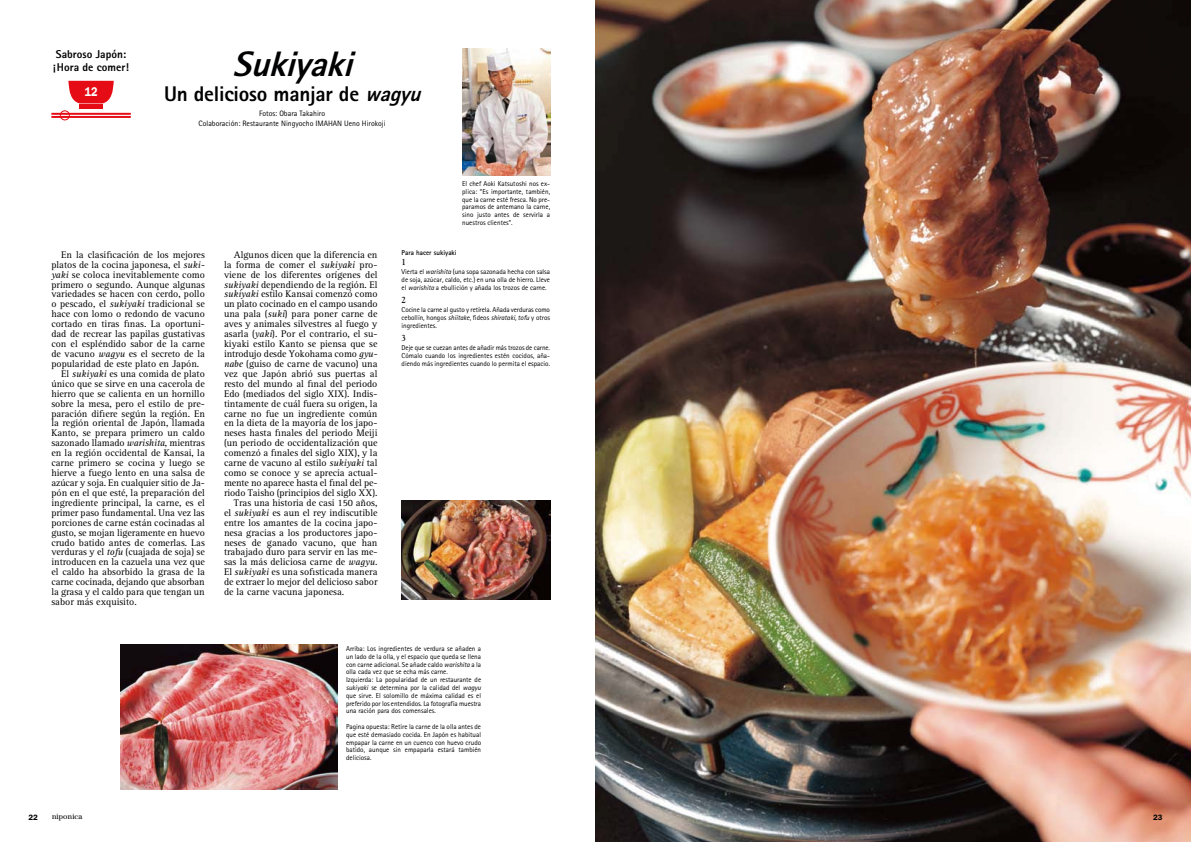
<style>
.page{position:relative;width:1191px;height:842px;background:#fff}
.page>*{position:absolute;margin:0;border:0;box-sizing:border-box;transform-origin:0 0}
.t1{font:italic 800 35.4px "Rotis Sans Serif";color:#000102}
.t2{font:800 21.3px "Rotis Sans Serif";letter-spacing:-.01em;color:#000102}
.t3{font:600 12.8px "Franklin Gothic";color:#fff;scale:.83 1}
.t4{font:800 11.3px/12.8px "Rotis Sans Serif";color:#000102}
.t5{font:9.9px "Rotis Serif";color:#000102}
.t6{font:700 9.2px "Goudy";color:#000102;scale:.9 1}
.t7{font:7.8px/9.9px "Rotis Sans Serif";color:#000102;text-align:center}
.t8{font:7.8px "Century";letter-spacing:.015em;color:#000102}
.t9{font:600 7.8px "Franklin Gothic";color:#000102}
.t10{font:7.1px/7.8px "Rotis Sans Serif";color:#000102;text-align:justify}
.t11{font:700 7.1px "Rotis Sans Serif";color:#000102}
.s1{font-style:italic}
.s2{font-family:"Rotis Serif";font-style:italic}
</style>
<div class="page">
<img style="left:462px;top:48px;width:88px;height:128px">
<img style="left:120px;top:645px;width:217px;height:144px">
<img style="left:401px;top:500px;width:149px;height:100px">
<img style="left:595px;top:0;width:596px;height:842px">
<svg style="left:68px;top:81px;width:46px;height:22px"></svg>
<div style="left:79px;top:104px;width:24px;height:5px;background:#e60c16"></div>
<hr style="left:51px;top:113px;width:80px;height:2px;background:#e60c16">
<hr style="left:51px;top:116px;width:80px;height:2px;background:#e60c16">
<div style="left:60px;top:111px;width:10px;height:9px;border:1px solid #e60c16;border-radius:50%"></div>
<p class="t4" style="left:53px;top:49px;width:77px">Sabroso Japón: ¡Hora de comer!</p>
<p class="t3" style="left:85px;top:87px;width:17px">12</p>
<h1 class="t1" style="left:232px;top:51px;width:130px">Sukiyaki</h1>
<h2 class="t2" style="left:164px;top:86px;width:263px">Un delicioso manjar de <span class="s1">wagyu</span></h2>
<p class="t7" style="left:198px;top:109px;width:189px">Fotos: Obara Takahiro<br>Colaboración: Restaurante Ningyocho IMAHAN Ueno Hirokoji</p>
<p class="t10" style="left:462px;top:180px;width:89px">El chef Aoki Katsutoshi nos ex&shy;plica: “Es importante, también, que la carne esté fresca. No pre&shy;paramos de antemano la carne, sino justo antes de servirla a nuestros clientes”.</p>
<p class="t5" style="left:61px;top:251px;width:145px">En la clasificación de los mejores</p>
<p class="t5" style="left:51px;top:261px;width:155px">platos de la cocina japonesa, el <span class="s1">suki-</span></p>
<p class="t5" style="left:51px;top:271px;width:155px"><span class="s1">yaki</span> se coloca inevitablemente como</p>
<p class="t5" style="left:51px;top:281px;width:155px">primero o segundo. Aunque algunas</p>
<p class="t5" style="left:51px;top:291px;width:155px">variedades se hacen con cerdo, pollo</p>
<p class="t5" style="left:51px;top:300px;width:155px">o pescado, el <span class="s1">sukiyaki</span> tradicional se</p>
<p class="t5" style="left:51px;top:310px;width:155px">hace con lomo o redondo de vacuno</p>
<p class="t5" style="left:51px;top:320px;width:155px">cortado en tiras finas. La oportuni-</p>
<p class="t5" style="left:51px;top:330px;width:155px">dad de recrear las papilas gustativas</p>
<p class="t5" style="left:51px;top:340px;width:155px">con el espléndido sabor de la carne</p>
<p class="t5" style="left:51px;top:350px;width:155px">de vacuno <span class="s1">wagyu</span> es el secreto de la</p>
<p class="t5" style="left:51px;top:360px;width:149px">popularidad de este plato en Japón.</p>
<p class="t5" style="left:61px;top:370px;width:145px">El <span class="s1">sukiyaki</span> es una comida de plato</p>
<p class="t5" style="left:51px;top:380px;width:155px">único que se sirve en una cacerola de</p>
<p class="t5" style="left:51px;top:390px;width:155px">hierro que se calienta en un hornillo</p>
<p class="t5" style="left:51px;top:400px;width:155px">sobre la mesa, pero el estilo de pre-</p>
<p class="t5" style="left:51px;top:410px;width:155px">paración difiere según la región. En</p>
<p class="t5" style="left:51px;top:419px;width:155px">la región oriental de Japón, llamada</p>
<p class="t5" style="left:51px;top:429px;width:155px">Kanto, se prepara primero un caldo</p>
<p class="t5" style="left:51px;top:439px;width:155px">sazonado llamado <span class="s1">warishita</span>, mientras</p>
<p class="t5" style="left:51px;top:449px;width:155px">en la región occidental de Kansai, la</p>
<p class="t5" style="left:51px;top:459px;width:155px">carne primero se cocina y luego se</p>
<p class="t5" style="left:51px;top:469px;width:155px">hierve a fuego lento en una salsa de</p>
<p class="t5" style="left:51px;top:479px;width:155px">azúcar y soja. En cualquier sitio de Ja-</p>
<p class="t5" style="left:51px;top:489px;width:155px">pón en el que esté, la preparación del</p>
<p class="t5" style="left:51px;top:499px;width:155px">ingrediente principal, la carne, es el</p>
<p class="t5" style="left:51px;top:509px;width:155px">primer paso fundamental. Una vez las</p>
<p class="t5" style="left:51px;top:519px;width:155px">porciones de carne están cocinadas al</p>
<p class="t5" style="left:51px;top:529px;width:155px">gusto, se mojan ligeramente en huevo</p>
<p class="t5" style="left:51px;top:539px;width:155px">crudo batido antes de comerlas. Las</p>
<p class="t5" style="left:51px;top:548px;width:155px">verduras y el <span class="s1">tofu</span> (cuajada de soja) se</p>
<p class="t5" style="left:51px;top:558px;width:155px">introducen en la cazuela una vez que</p>
<p class="t5" style="left:51px;top:568px;width:155px">el caldo ha absorbido la grasa de la</p>
<p class="t5" style="left:51px;top:578px;width:155px">carne cocinada, dejando que absorban</p>
<p class="t5" style="left:51px;top:588px;width:155px">la grasa y el caldo para que tengan un</p>
<p class="t5" style="left:51px;top:598px;width:87px">sabor más exquisito.</p>
<p class="t5" style="left:234px;top:251px;width:145px">Algunos dicen que la diferencia en</p>
<p class="t5" style="left:224px;top:261px;width:155px">la forma de comer el <span class="s1">sukiyaki</span> pro-</p>
<p class="t5" style="left:224px;top:271px;width:155px">viene de los diferentes orígenes del</p>
<p class="t5" style="left:224px;top:281px;width:155px"><span class="s1">sukiyaki</span> dependiendo de la región. El</p>
<p class="t5" style="left:224px;top:291px;width:155px"><span class="s1">sukiyaki</span> estilo Kansai comenzó como</p>
<p class="t5" style="left:224px;top:300px;width:155px">un plato cocinado en el campo usando</p>
<p class="t5" style="left:224px;top:310px;width:155px">una pala (<span class="s1">suki</span>) para poner carne de</p>
<p class="t5" style="left:224px;top:320px;width:155px">aves y animales silvestres al fuego y</p>
<p class="t5" style="left:224px;top:330px;width:155px">asarla (<span class="s1">yaki</span>). Por el contrario, el su-</p>
<p class="t5" style="left:224px;top:340px;width:155px">kiyaki estilo Kanto se piensa que se</p>
<p class="t5" style="left:224px;top:350px;width:155px">introdujo desde Yokohama como <span class="s1">gyu-</span></p>
<p class="t5" style="left:224px;top:360px;width:155px"><span class="s1">nabe</span> (guiso de carne de vacuno) una</p>
<p class="t5" style="left:224px;top:370px;width:155px">vez que Japón abrió sus puertas al</p>
<p class="t5" style="left:224px;top:380px;width:155px">resto del mundo al final del periodo</p>
<p class="t5" style="left:224px;top:390px;width:155px">Edo (mediados del siglo XIX). Indis-</p>
<p class="t5" style="left:224px;top:400px;width:155px">tintamente de cuál fuera su origen, la</p>
<p class="t5" style="left:224px;top:410px;width:155px">carne no fue un ingrediente común</p>
<p class="t5" style="left:224px;top:420px;width:155px">en la dieta de la mayoría de los japo-</p>
<p class="t5" style="left:224px;top:429px;width:155px">neses hasta finales del periodo Meiji</p>
<p class="t5" style="left:224px;top:439px;width:155px">(un periodo de occidentalización que</p>
<p class="t5" style="left:224px;top:449px;width:155px">comenzó a finales del siglo XIX), y la</p>
<p class="t5" style="left:224px;top:459px;width:155px">carne de vacuno al estilo <span class="s1">sukiyaki</span> tal</p>
<p class="t5" style="left:224px;top:469px;width:155px">como se conoce y se aprecia actual-</p>
<p class="t5" style="left:224px;top:479px;width:155px">mente no aparece hasta el final del pe-</p>
<p class="t5" style="left:224px;top:489px;width:155px">riodo Taisho (principios del siglo XX).</p>
<p class="t5" style="left:234px;top:499px;width:145px">Tras una historia de casi 150 años,</p>
<p class="t5" style="left:224px;top:509px;width:155px">el <span class="s1">sukiyaki</span> es aun el rey indiscutible</p>
<p class="t5" style="left:224px;top:519px;width:155px">entre los amantes de la cocina japo-</p>
<p class="t5" style="left:224px;top:529px;width:155px">nesa gracias a los productores japo-</p>
<p class="t5" style="left:224px;top:539px;width:155px">neses de ganado vacuno, que han</p>
<p class="t5" style="left:224px;top:548px;width:155px">trabajado duro para servir en las me-</p>
<p class="t5" style="left:224px;top:558px;width:155px">sas la más deliciosa carne de <span class="s1">wagyu</span>.</p>
<p class="t5" style="left:224px;top:568px;width:155px">El <span class="s1">sukiyaki</span> es una sofisticada manera</p>
<p class="t5" style="left:224px;top:578px;width:155px">de extraer lo mejor del delicioso sabor</p>
<p class="t5" style="left:224px;top:588px;width:122px">de la carne vacuna japonesa.</p>
<p class="t11" style="left:401px;top:251px;width:57px">Para hacer sukiyaki</p>
<p class="t10" style="left:401px;top:269px;width:150px">Vierta el <span class="s1">warishita</span> (una sopa sazonada hecha con salsa de soja, azúcar, caldo<span class="s2">,</span> etc.) en una olla de hierro. Lleve el <span class="s1">warishita</span> a ebullición y añada los trozos de carne.</p>
<p class="t10" style="left:401px;top:306px;width:150px">Cocine la carne al gusto y retírela. Añada verduras como cebollín, hongos <span class="s1">shiitake</span>, fideos <span class="s1">shirataki, tofu</span> y otros ingredientes.</p>
<p class="t10" style="left:401px;top:344px;width:150px">Deje que se cuezan antes de añadir más trozos de carne.<br>Cómalo cuando los ingredientes estén cocidos, aña&shy;diendo más ingredientes cuando lo permita el espacio.</p>
<p class="t6" style="left:401px;top:259px;width:7px">1</p>
<p class="t6" style="left:401px;top:296px;width:7px">2</p>
<p class="t6" style="left:401px;top:334px;width:7px">3</p>
<p class="t10" style="left:346px;top:645px;width:137px;text-align:left">Arriba: Los ingredientes de verdura se añaden a un lado de la olla, y el espacio que queda se llena con carne adicional. Se añade caldo <span class="s1">warishita</span> a la olla cada vez que se echa más carne.<br>Izquierda: La popularidad de un restaurante de <span class="s1">sukiyaki</span> se determina por la calidad del <span class="s1">wagyu </span>que sirve. El solomillo de máxima calidad es el preferido por los entendidos. La fotografía muestra una ración para dos comensales.</p>
<p class="t10" style="left:346px;top:723px;width:137px">Pagina opuesta: Retire la carne de la olla antes de que esté demasiado cocida. En Japón es habitual empapar la carne en un cuenco con huevo crudo batido, aunque sin empaparla estará también deliciosa.</p>
<p class="t9" style="left:28px;top:815px;width:11px">22</p>
<p class="t8" style="left:52px;top:814px;width:32px">niponica</p>
<p class="t9" style="left:1153px;top:815px;width:11px">23</p>
</div>
